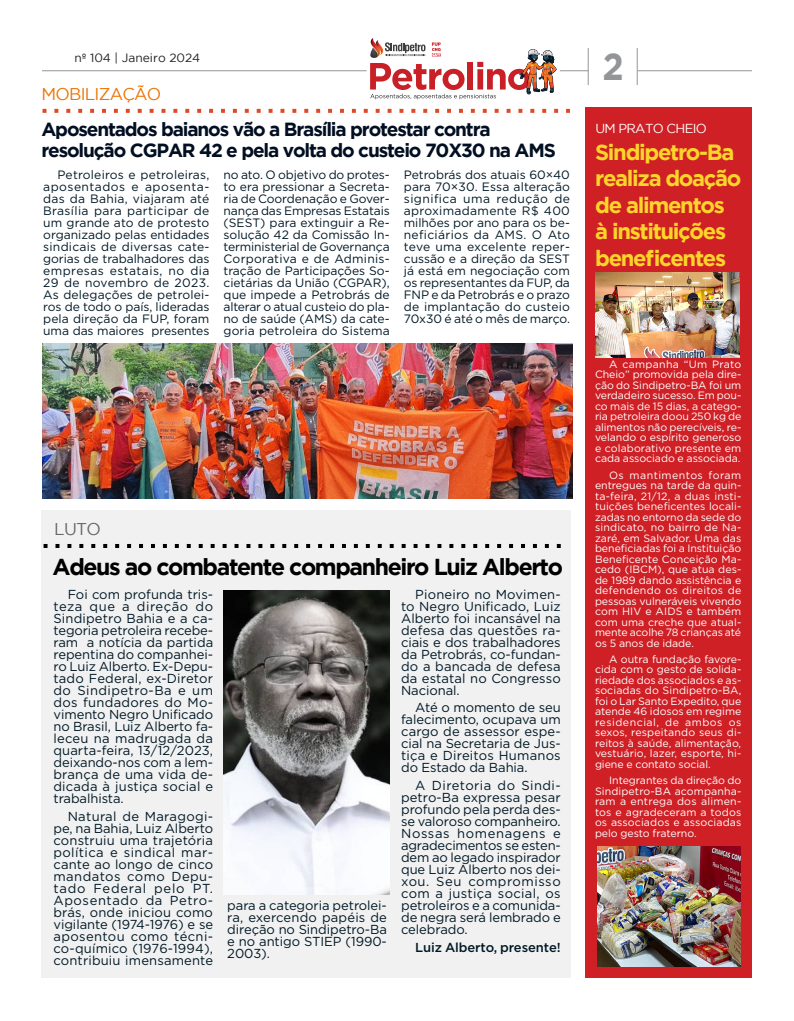
<style>
.page{position:relative;width:794px;height:1021px;background:#fff}
.page>*{position:absolute;margin:0;border:0;box-sizing:border-box;transform-origin:0 0}
.t1{font:700 38px "Gotham";color:#939598;scale:.9 1}
.t2{font:700 23px "Gotham";letter-spacing:-.06em;color:#000}
.t3{font:700 22px/26.4px "Gotham";letter-spacing:-.06em;color:#fcd42a}
.t4{font:700 19px/20px "Gotham";letter-spacing:-.06em;color:#020f22}
.t5{font:17px "Gotham";letter-spacing:-.045em;color:#ec7404}
.t6{font:17px "Gotham";color:#666}
.t7{font:13px/12px "Gotham";letter-spacing:-.005em;color:#001825;text-align:justify}
.t8{font:500 13px "Gotham";letter-spacing:-.005em;color:#001825}
.t9{font:13px "Gotham";letter-spacing:-.045em;color:#fff}
.t10{font:12.1px/12px "Gotham";letter-spacing:-.005em;color:#001825;text-align:justify}
.t11{font:12px "Gotham";color:#231f20}
.t12{font:10.6px/10.5px "Gotham";letter-spacing:-.005em;color:#fff;text-align:justify}
</style>
<div class="page">
<hr style="left:43px;top:70px;width:324px;height:1px;background:#939598">
<hr style="left:637px;top:70px;width:114px;height:1px;background:#939598">
<hr style="left:636px;top:48px;width:1px;height:37px;background:#939598">
<svg style="left:370px;top:38px;width:218px;height:61px"></svg>
<div style="left:41px;top:510px;width:529px;height:468px;background:#f1f1f1"></div>
<svg style="left:43px;top:109px;width:527px;height:4px"></svg>
<svg style="left:44px;top:544px;width:517px;height:4px"></svg>
<img style="left:43px;top:344px;width:529px;height:154px">
<img style="left:223px;top:590px;width:167px;height:304px">
<div style="left:585px;top:107px;width:166px;height:871px;background:#cf2026"></div>
<img style="left:596px;top:272px;width:143px;height:85px">
<img style="left:597px;top:846px;width:143px;height:120px">
<p class="t11" style="left:74px;top:53px;width:127px">nº 104 | Janeiro 2024</p>
<h1 class="t1" style="left:602px;top:52px;width:25px">2</h1>
<h3 class="t5" style="left:42px;top:87px;width:121px">MOBILIZAÇÃO</h3>
<h1 class="t1" style="left:601px;top:54px;width:25px">3</h1>
<h3 class="t4" style="left:41px;top:121px;width:516px">Aposentados baianos vão a Brasília protestar contra resolução CGPAR 42 e pela volta do custeio 70X30 na AMS</h3>
<p class="t10" style="left:43px;top:169px;width:168px;text-indent:14px">Petroleiros e petroleiras, aposentados e aposenta&shy;das da Bahia, viajaram até Brasília para participar de um grande ato de protesto organizado pelas entidades sindicais de diversas cate&shy;gorias de trabalhadores das empresas estatais, no dia 29 de novembro de 2023.<br>As delegações de petrolei&shy;ros de todo o país, lideradas pela direção da FUP, foram uma das maiores presentes</p>
<p class="t10" style="left:223px;top:169px;width:168px">no ato. O objetivo do protes&shy;to era pressionar a Secreta&shy;ria de Coordenação e Gover&shy;nança das Empresas Estatais (SEST) para extinguir a Re&shy;solução 42 da Comissão In&shy;terministerial de Governança Corporativa e de Adminis&shy;tração de Participações So&shy;cietárias da União (CGPAR), que impede a Petrobrás de alterar o atual custeio do pla&shy;no de saúde (AMS) da cate&shy;goria petroleira do Sistema</p>
<p class="t10" style="left:404px;top:169px;width:168px">Petrobrás dos atuais 60×40 para 70×30. Essa alteração significa uma redução de aproximadamente R$ 400 milhões por ano para os be&shy;neficiários da AMS. O Ato teve uma excelente reper&shy;cussão e a direção da SEST já está em negociação com os representantes da FUP, da FNP e da Petrobrás e o prazo de implantação do custeio 70x30 é até o mês de março.</p>
<h3 class="t6" style="left:54px;top:523px;width:48px">LUTO</h3>
<h2 class="t2" style="left:53px;top:558px;width:512px">Adeus ao combatente companheiro Luiz Alberto</h2>
<p class="t7" style="left:53px;top:588px;width:161px;text-indent:14px">Foi com profunda tris&shy;teza que a direção do Sindipetro Bahia e a ca&shy;tegoria petroleira recebe&shy;ram a notícia da partida repentina do companhei&shy;ro Luiz Alberto. Ex-Depu&shy;tado Federal, ex-Diretor do Sindipetro-Ba e um dos fundadores do Mo&shy;vimento Negro Unificado no Brasil, Luiz Alberto fa&shy;leceu na madrugada da quarta-feira, 13/12/2023, deixando-nos com a lem&shy;brança de uma vida de&shy;dicada à justiça social e trabalhista.</p>
<p class="t7" style="left:53px;top:809px;width:161px;text-indent:14px">Natural de Maragogi&shy;pe, na Bahia, Luiz Alberto construiu uma trajetória política e sindical mar&shy;cante ao longo de cinco mandatos como Depu&shy;tado Federal pelo PT.<br>Aposentado da Petro&shy;brás, onde iniciou como vigilante (1974-1976) e se aposentou como técni&shy;co-químico (1976-1994), contribuiu imensamente</p>
<p class="t7" style="left:227px;top:899px;width:161px">para a categoria petrolei&shy;ra, exercendo papéis de direção no Sindipetro-Ba e no antigo STIEP (1990- 2003).</p>
<p class="t7" style="left:401px;top:588px;width:161px;text-indent:14px">Pioneiro no Movimen&shy;to Negro Unificado, Luiz Alberto foi incansável na defesa das questões ra&shy;ciais e dos trabalhadores da Petrobrás, co-fundan&shy;do a bancada de defesa da estatal no Congresso Nacional.</p>
<p class="t7" style="left:401px;top:701px;width:161px;text-indent:14px">Até o momento de seu falecimento, ocupava um cargo de assessor espe&shy;cial na Secretaria de Jus&shy;tiça e Direitos Humanos do Estado da Bahia.</p>
<p class="t7" style="left:401px;top:779px;width:161px;text-indent:14px">A Diretoria do Sindi&shy;petro-Ba expressa pesar profundo pela perda des&shy;se valoroso companheiro.<br>Nossas homenagens e agradecimentos se esten&shy;dem ao legado inspirador que Luiz Alberto nos dei&shy;xou. Seu compromisso com a justiça social, os petroleiros e a comunida&shy;de negra será lembrado e celebrado.</p>
<p class="t8" style="left:415px;top:938px;width:147px">Luiz Alberto, presente!</p>
<p class="t9" style="left:595px;top:124px;width:113px">UM PRATO CHEIO</p>
<h3 class="t3" style="left:595px;top:140px;width:148px">Sindipetro-Ba realiza doação de alimentos à instituições beneficentes</h3>
<p class="t12" style="left:595px;top:358px;width:148px;text-indent:14px">A campanha “Um Prato Cheio” promovida pela dire&shy;ção do Sindipetro-BA foi um verdadeiro sucesso. Em pou&shy;co mais de 15 dias, a catego&shy;ria petroleira doou 250 kg de alimentos não perecíveis, re&shy;velando o espírito generoso e colaborativo presente em cada associado e associada.</p>
<p class="t12" style="left:595px;top:469px;width:148px;text-indent:14px">Os mantimentos foram entregues na tarde da quin&shy;ta-feira, 21/12, a duas insti&shy;tuições beneficentes locali&shy;zadas no entorno da sede do sindicato, no bairro de Na&shy;zaré, em Salvador. Uma das beneficiadas foi a Instituição Beneficente Conceição Ma&shy;cedo (IBCM), que atua des&shy;de 1989 dando assistência e defendendo os direitos de pessoas vulneráveis vivendo com HIV e AIDS e também com uma creche que atual&shy;mente acolhe 78 crianças até os 5 anos de idade.</p>
<p class="t12" style="left:595px;top:653px;width:148px;text-indent:14px">A outra fundação favore&shy;cida com o gesto de solida&shy;riedade dos associados e as&shy;sociadas do Sindipetro-BA, foi o Lar Santo Expedito, que atende 46 idosos em regime residencial, de ambos os sexos, respeitando seus di&shy;reitos à saúde, alimentação, vestuário, lazer, esporte, hi&shy;giene e contato social.</p>
<p class="t12" style="left:595px;top:774px;width:148px;text-indent:14px">Integrantes da direção do Sindipetro-BA acompanha&shy;ram a entrega dos alimen&shy;tos e agradeceram a todos os associados e associadas pelo gesto fraterno.</p>
</div>
